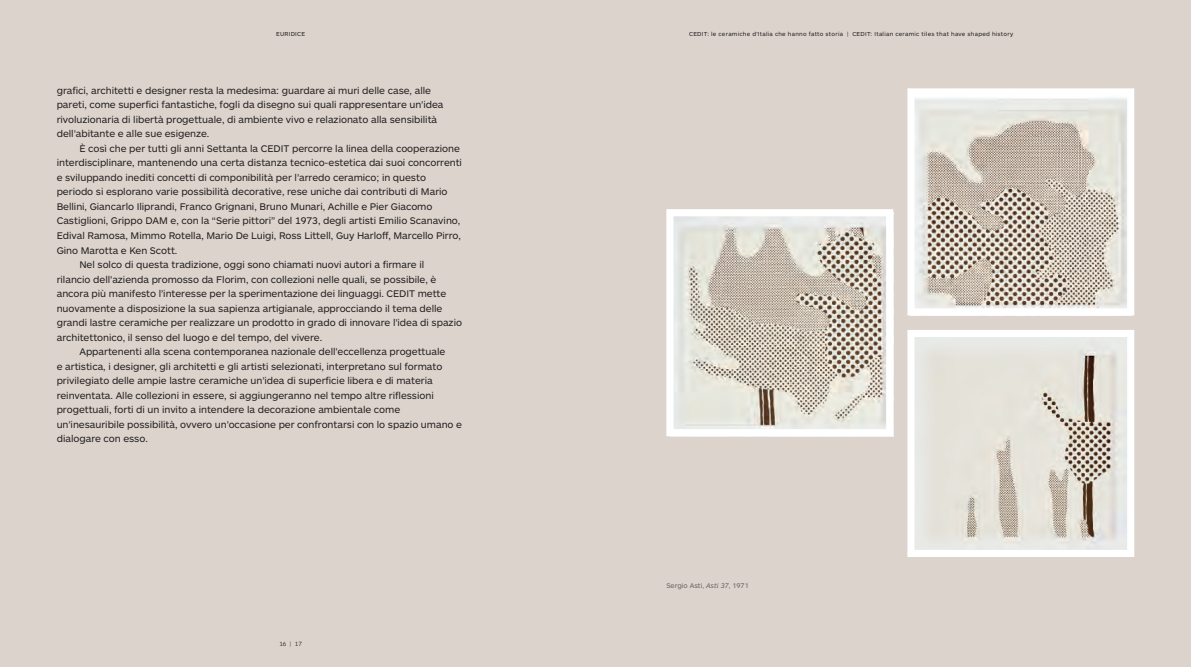
<style>
.page{position:relative;width:1191px;height:667px;background:#fff}
.page>*{position:absolute;margin:0;border:0;box-sizing:border-box;transform-origin:0 0}
.TESTI{font:10px/14.5px "ARS Maquette Pro";letter-spacing:-.005em;color:#231f20}
.didascalie{font:7px "ARS Maquette Pro";color:#636366}
.t1{font:300 6.3px "ARS Maquette Pro";color:#231f20}
.t2{font:6px "ARS Maquette Pro";letter-spacing:.04em;color:#231f20}
.s1{font-style:italic}
</style>
<div class="page">
<div style="left:0;top:0;width:1191px;height:666px;background:#dcd4cc"></div>
<img style="left:915px;top:96px;width:211px;height:211px">
<div style="left:907px;top:88px;width:227px;height:227px;border:7px solid #fff"></div>
<img style="left:915px;top:338px;width:211px;height:210px">
<div style="left:907px;top:330px;width:227px;height:226px;border:7px solid #fff"></div>
<img style="left:674px;top:217px;width:211px;height:211px">
<div style="left:666px;top:209px;width:227px;height:227px;border:7px solid #fff"></div>
<p class="t2" style="left:276px;top:30px;width:30px">EURIDICE</p>
<p class="TESTI" style="left:57px;top:82px;width:388px">grafici, architetti e designer resta la medesima: guardare ai muri delle case, alle pareti, come superfici fantastiche, fogli da disegno sui quali rappresentare un’idea rivoluzionaria di libertà progettuale, di ambiente vivo e relazionato alla sensibilità dell’abitante e alle sue esigenze.</p>
<p class="TESTI" style="left:57px;top:140px;width:407px;text-indent:23px">È così che per tutti gli anni Settanta la CEDIT percorre la linea della cooperazione interdisciplinare, mantenendo una certa distanza tecnico-estetica dai suoi concorrenti e sviluppando inediti concetti di componibilità per l’arredo ceramico; in questo periodo si esplorano varie possibilità decorative, rese uniche dai contributi di Mario Bellini, Giancarlo Iliprandi, Franco Grignani, Bruno Munari, Achille e Pier Giacomo Castiglioni, Grippo DAM e, con la “Serie pittori” del 1973, degli artisti Emilio Scanavino, Edival Ramosa, Mimmo Rotella, Mario De Luigi, Ross Littell, Guy Harloff, Marcello Pirro, Gino Marotta e Ken Scott.</p>
<p class="TESTI" style="left:57px;top:256px;width:407px;text-indent:23px">Nel solco di questa tradizione, oggi sono chiamati nuovi autori a firmare il<br>rilancio dell’azienda promosso da Florim, con collezioni nelle quali, se possibile, è ancora più manifesto l’interesse per la sperimentazione dei linguaggi. CEDIT mette nuovamente a disposizione la sua sapienza artigianale, approcciando il tema delle grandi lastre ceramiche per realizzare un prodotto in grado di innovare l’idea di spazio architettonico, il senso del luogo e del tempo, del vivere.</p>
<p class="TESTI" style="left:57px;top:343px;width:407px;text-indent:23px">Appartenenti alla scena contemporanea nazionale dell’eccellenza progettuale<br>e artistica, i designer, gli architetti e gli artisti selezionati, interpretano sul formato privilegiato delle ampie lastre ceramiche un’idea di superficie libera e di materia reinventata. Alle collezioni in essere, si aggiungeranno nel tempo altre riflessioni progettuali, forti di un invito a intendere la decorazione ambientale come un’inesauribile possibilità, ovvero un’occasione per confrontarsi con lo spazio umano e dialogare con esso.</p>
<p class="t1" style="left:279px;top:638px;width:24px">16 | 17</p>
<p class="t2" style="left:689px;top:30px;width:326px">CEDIT: le ceramiche d’Italia che hanno fatto storia | CEDIT: Italian ceramic tiles that have shaped history</p>
<p class="didascalie" style="left:666px;top:580px;width:84px">Sergio Asti, <span class="s1">Asti 37</span>, 1971</p>
</div>
